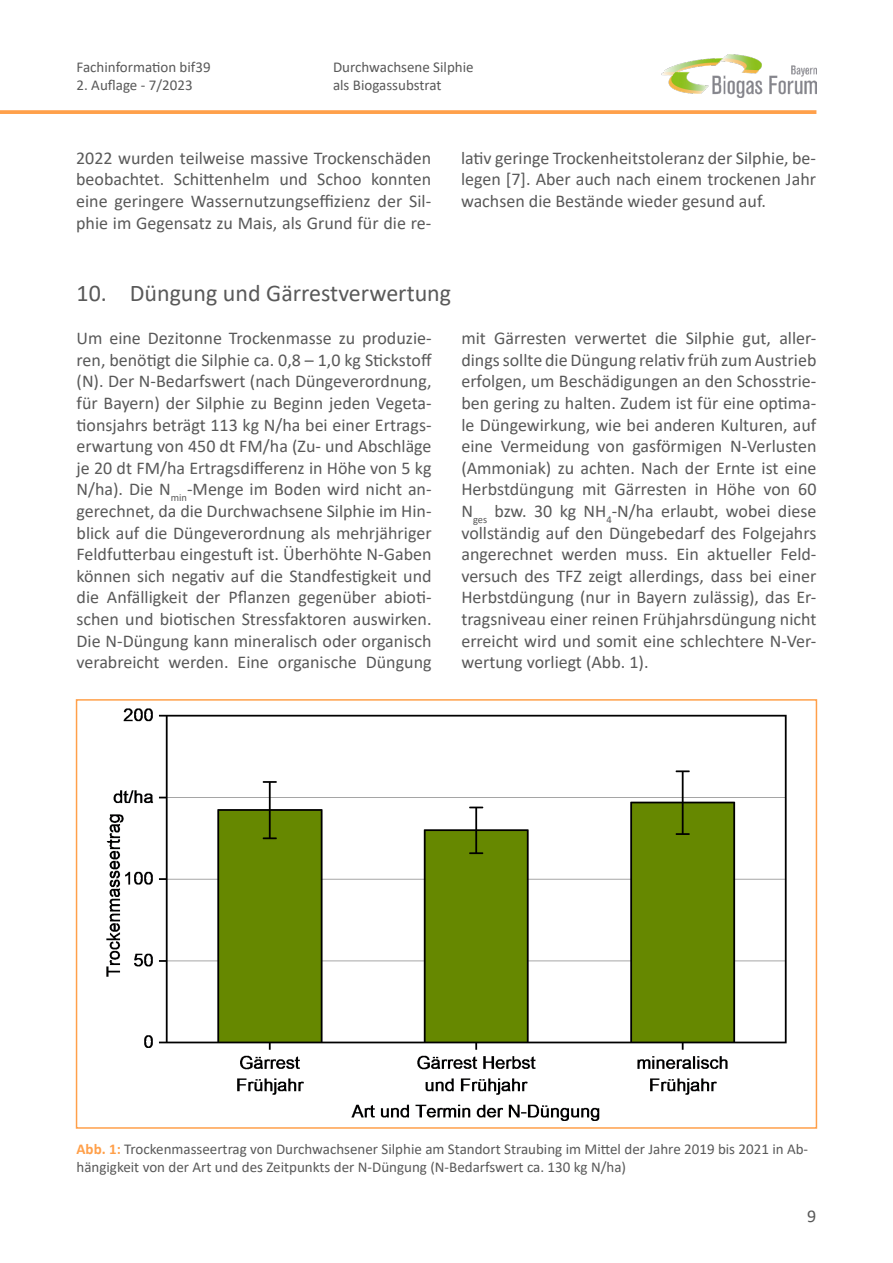
<style>
.page{position:relative;width:893px;height:1263px;background:#fff}
.page>*{position:absolute;margin:0;border:0;box-sizing:border-box;transform-origin:0 0}
.t1{font:24px "Calibri";color:#595959}
.t2{font:18px/21.6px "Calibri";color:#595959;text-align:justify}
.t3{font:15px/18px "Calibri";color:#595959}
.s1{font-weight:700;color:#ffa04a}
</style>
<div class="page">
<svg style="left:0;top:110px;width:816px;height:4px;background:#ffa554"></svg>
<img style="left:661px;top:54px;width:155px;height:43px">
<img style="left:106px;top:708px;width:681px;height:412px">
<div style="left:76px;top:699px;width:741px;height:430px;border:2px solid #ffa04a"></div>
<p class="t3" style="left:77px;top:58px;width:136px">Fachinformation bif39</p>
<p class="t3" style="left:77px;top:76px;width:118px">2. Auflage - 7/2023</p>
<p class="t3" style="left:333px;top:58px;width:142px">Durchwachsene Silphie als Biogassubstrat</p>
<p class="t2" style="left:76px;top:147px;width:357px">2022 wurden teilweise massive Trockenschäden beobachtet. Schittenhelm und Schoo konnten eine geringere Wassernutzungseffizienz der Sil&shy;phie im Gegensatz zu Mais, als Grund für die re-</p>
<p class="t2" style="left:461px;top:147px;width:357px">lativ geringe Trockenheitstoleranz der Silphie, be&shy;legen [7]. Aber auch nach einem trockenen Jahr wachsen die Bestände wieder gesund auf.</p>
<h1 class="t1" style="left:77px;top:276px;width:376px">10. Düngung und Gärrestverwertung</h1>
<p class="t2" style="left:77px;top:327px;width:357px">Um eine Dezitonne Trockenmasse zu produzie&shy;ren, benötigt die Silphie ca. 0,8 – 1,0 kg Stickstoff (N). Der N-Bedarfswert (nach Düngeverordnung, für Bayern) der Silphie zu Beginn jeden Vegeta&shy;tionsjahrs beträgt 113 kg N/ha bei einer Ertrags&shy;erwartung von 450 dt FM/ha (Zu- und Abschläge je 20 dt FM/ha Ertragsdifferenz in Höhe von 5 kg N/ha). Die N<sub>min</sub>-Menge im Boden wird nicht an&shy;gerechnet, da die Durchwachsene Silphie im Hin&shy;blick auf die Düngeverordnung als mehrjähriger Feldfutterbau eingestuft ist. Überhöhte N-Gaben können sich negativ auf die Standfestigkeit und die Anfälligkeit der Pflanzen gegenüber abioti&shy;schen und biotischen Stressfaktoren auswirken.<br>Die N-Düngung kann mineralisch oder organisch verabreicht werden. Eine organische Düngung</p>
<p class="t2" style="left:461px;top:327px;width:357px">mit Gärresten verwertet die Silphie gut, aller&shy;dings sollte die Düngung relativ früh zum Austrieb erfolgen, um Beschädigungen an den Schosstrie&shy;ben gering zu halten. Zudem ist für eine optima&shy;le Düngewirkung, wie bei anderen Kulturen, auf eine Vermeidung von gasförmigen N-Verlusten (Ammoniak) zu achten. Nach der Ernte ist eine Herbstdüngung mit Gärresten in Höhe von 60<br>N<sub>ges</sub> bzw. 30 kg NH<sub>4</sub>-N/ha erlaubt, wobei diese vollständig auf den Düngebedarf des Folgejahrs angerechnet werden muss. Ein aktueller Feld&shy;versuch des TFZ zeigt allerdings, dass bei einer Herbstdüngung (nur in Bayern zulässig), das Er&shy;tragsniveau einer reinen Frühjahrsdüngung nicht erreicht wird und somit eine schlechtere N-Ver&shy;wertung vorliegt (Abb. 1).</p>
<p class="t3" style="left:77px;top:1140px;width:733px"><span class="s1">Abb. 1:</span> Trockenmasseertrag von Durchwachsener Silphie am Standort Straubing im Mittel der Jahre 2019 bis 2021 in Ab&shy;hängigkeit von der Art und des Zeitpunkts der N-Düngung (N-Bedarfswert ca. 130 kg N/ha)</p>
<p class="t2" style="left:807px;top:1205px;width:11px">9</p>
</div>
